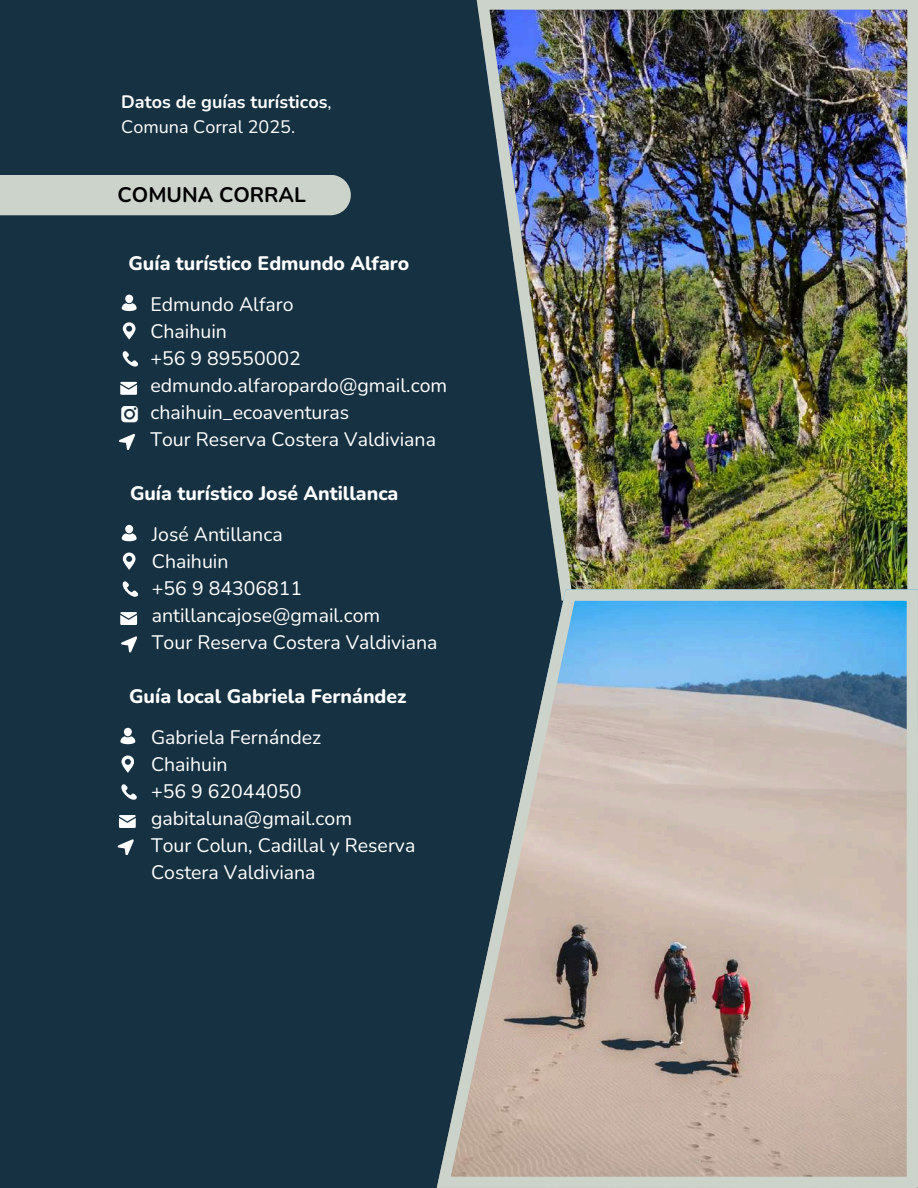
<style>
.page{position:relative;width:918px;height:1188px;background:#163141}
.page>*{position:absolute;margin:0;border:0;box-sizing:border-box;transform-origin:0 0}
.t1{font:700 21px "Nunito";color:#000}
.t2{font:19.5px/27px "Nunito";color:#fff}
.t3{font:800 19.5px "Nunito";color:#fff}
.t4{font:700 18px/24.8px "Nunito";color:#fff}
.s1{font-weight:400}
</style>
<div class="page">
<div style="left:0;top:175px;width:351px;height:40px;background:#cbd3cb"></div>
<img style="left:476px;top:0;width:442px;height:590px">
<svg style="left:437px;top:590px;width:481px;height:598px;background:#a1a1a1"></svg>
<svg style="left:122px;top:351px;width:16px;height:16px"></svg>
<svg style="left:120px;top:382px;width:17px;height:12px"></svg>
<div style="left:125px;top:295px;width:8px;height:8px;background:#fff;border-radius:50%"></div>
<svg style="left:122px;top:303px;width:14px;height:8px"></svg>
<svg style="left:119px;top:434px;width:16px;height:15px"></svg>
<img style="left:122px;top:406px;width:16px;height:17px">
<svg style="left:123px;top:322px;width:12px;height:17px"></svg>
<svg style="left:122px;top:581px;width:16px;height:16px"></svg>
<svg style="left:120px;top:612px;width:17px;height:12px"></svg>
<div style="left:125px;top:525px;width:8px;height:8px;background:#fff;border-radius:50%"></div>
<svg style="left:122px;top:533px;width:14px;height:8px"></svg>
<svg style="left:121px;top:636px;width:16px;height:16px"></svg>
<svg style="left:123px;top:553px;width:12px;height:16px"></svg>
<svg style="left:121px;top:784px;width:16px;height:16px"></svg>
<svg style="left:119px;top:815px;width:17px;height:12px"></svg>
<div style="left:124px;top:728px;width:8px;height:8px;background:#fff;border-radius:50%"></div>
<svg style="left:120px;top:736px;width:15px;height:8px"></svg>
<svg style="left:118px;top:839px;width:15px;height:16px"></svg>
<svg style="left:121px;top:755px;width:13px;height:17px"></svg>
<p class="t4" style="left:121px;top:90px;width:212px">Datos de guías turísticos<span class="s1">,<br>Comuna Corral 2025.</span></p>
<p class="t1" style="left:118px;top:181px;width:190px">COMUNA CORRAL</p>
<p class="t3" style="left:129px;top:250px;width:282px">Guía turístico Edmundo Alfaro</p>
<p class="t2" style="left:150px;top:291px;width:298px">Edmundo Alfaro<br>Chaihuin<br>+56 9 89550002 edmundo.alfaropardo@gmail.com chaihuin_ecoaventuras<br>Tour Reserva Costera Valdiviana</p>
<p class="t3" style="left:130px;top:480px;width:270px">Guía turístico José Antillanca</p>
<p class="t2" style="left:152px;top:521px;width:287px">José Antillanca<br>Chaihuin<br>+56 9 84306811 antillancajose@gmail.com<br>Tour Reserva Costera Valdiviana</p>
<p class="t3" style="left:129px;top:683px;width:279px">Guía local Gabriela Fernández</p>
<p class="t2" style="left:151px;top:724px;width:266px">Gabriela Fernández<br>Chaihuin<br>+56 9 62044050 gabitaluna@gmail.com<br>Tour Colun, Cadillal y Reserva<br>Costera Valdiviana</p>
</div>
